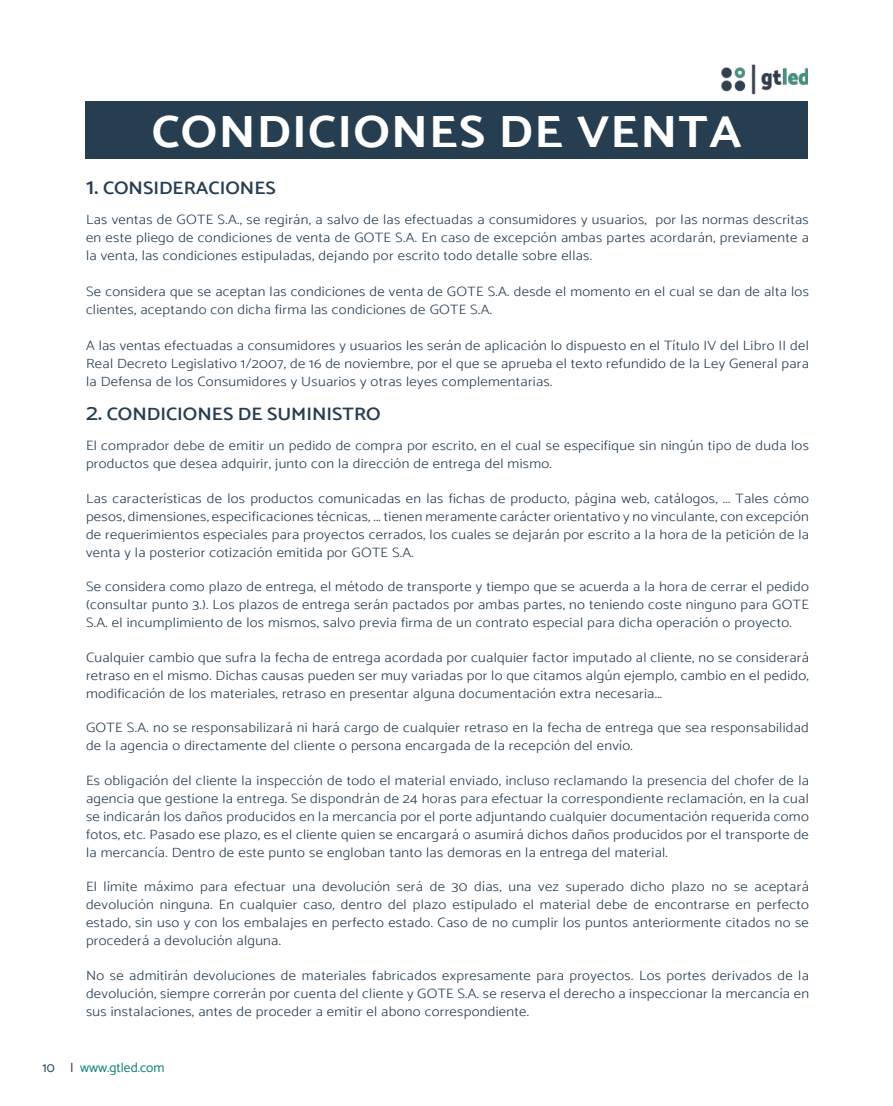
<style>
.page{position:relative;width:893px;height:1106px;background:#fff}
.page>*{position:absolute;margin:0;border:0;box-sizing:border-box;transform-origin:0 0}
.t1{font:700 45px "Catamaran";letter-spacing:.025em;color:#fff;scale:1.1 1}
.t2{font:600 18px "Catamaran";color:#273e51;scale:1.1 1}
.t3{font:300 13.5px/18px "Catamaran";letter-spacing:.02em;color:#273e51;text-align:justify;scale:1.1 1}
.t4{font:13.5px "Catamaran";color:#108175}
.s1{font-weight:500;font-size:22.5px}
.s2{color:#273e51}
</style>
<div class="page">
<img style="left:721px;top:64px;width:87px;height:31px">
<div style="left:86px;top:101px;width:722px;height:57px;background:#273e51"></div>
<h1 class="t1" style="left:152px;top:105px;width:538px">CONDICIONES DE VENTA</h1>
<h2 class="t2" style="left:86px;top:177px;width:174px"><span class="s1">1.</span> CONSIDERACIONES</h2>
<p class="t3" style="left:86px;top:210px;width:659px">Las ventas de GOTE S.A., se regirán, a salvo de las efectuadas a consumidores y usuarios, por las normas descritas en este pliego de condiciones de venta de GOTE S.A. En caso de excepción ambas partes acordarán, previamente a la venta, las condiciones estipuladas, dejando por escrito todo detalle sobre ellas.</p>
<p class="t3" style="left:86px;top:282px;width:659px">Se considera que se aceptan las condiciones de venta de GOTE S.A. desde el momento en el cual se dan de alta los clientes, aceptando con dicha firma las condiciones de GOTE S.A.</p>
<p class="t3" style="left:86px;top:336px;width:659px">A las ventas efectuadas a consumidores y usuarios les serán de aplicación lo dispuesto en el Título IV del Libro II del Real Decreto Legislativo 1/2007, de 16 de noviembre, por el que se aprueba el texto refundido de la Ley General para la Defensa de los Consumidores y Usuarios y otras leyes complementarias.</p>
<h2 class="t2" style="left:86px;top:403px;width:269px"><span class="s1">2.</span> CONDICIONES DE SUMINISTRO</h2>
<p class="t3" style="left:86px;top:436px;width:659px">El comprador debe de emitir un pedido de compra por escrito, en el cual se especifique sin ningún tipo de duda los productos que desea adquirir, junto con la dirección de entrega del mismo.</p>
<p class="t3" style="left:86px;top:489px;width:659px">Las características de los productos comunicadas en las fichas de producto, página web, catálogos, ... Tales cómo pesos, dimensiones, especificaciones técnicas, ... tienen meramente carácter orientativo y no vinculante, con excepción de requerimientos especiales para proyectos cerrados, los cuales se dejarán por escrito a la hora de la petición de la venta y la posterior cotización emitida por GOTE S.A.</p>
<p class="t3" style="left:86px;top:577px;width:659px">Se considera como plazo de entrega, el método de transporte y tiempo que se acuerda a la hora de cerrar el pedido (consultar punto 3.). Los plazos de entrega serán pactados por ambas partes, no teniendo coste ninguno para GOTE S.A. el incumplimiento de los mismos, salvo previa firma de un contrato especial para dicha operación o proyecto.</p>
<p class="t3" style="left:86px;top:648px;width:659px">Cualquier cambio que sufra la fecha de entrega acordada por cualquier factor imputado al cliente, no se considerará retraso en el mismo. Dichas causas pueden ser muy variadas por lo que citamos algún ejemplo, cambio en el pedido, modificación de los materiales, retraso en presentar alguna documentación extra necesaria...</p>
<p class="t3" style="left:86px;top:718px;width:659px">GOTE S.A. no se responsabilizará ni hará cargo de cualquier retraso en la fecha de entrega que sea responsabilidad de la agencia o directamente del cliente o persona encargada de la recepción del envío.</p>
<p class="t3" style="left:86px;top:771px;width:659px">Es obligación del cliente la inspección de todo el material enviado, incluso reclamando la presencia del chofer de la agencia que gestione la entrega. Se dispondrán de 24 horas para efectuar la correspondiente reclamación, en la cual se indicarán los daños producidos en la mercancía por el porte adjuntando cualquier documentación requerida como fotos, etc. Pasado ese plazo, es el cliente quien se encargará o asumirá dichos daños producidos por el transporte de la mercancía. Dentro de este punto se engloban tanto las demoras en la entrega del material.</p>
<p class="t3" style="left:86px;top:877px;width:659px">El límite máximo para efectuar una devolución será de 30 días, una vez superado dicho plazo no se aceptará devolución ninguna. En cualquier caso, dentro del plazo estipulado el material debe de encontrarse en perfecto estado, sin uso y con los embalajes en perfecto estado. Caso de no cumplir los puntos anteriormente citados no se procederá a devolución alguna.</p>
<p class="t3" style="left:86px;top:966px;width:659px">No se admitirán devoluciones de materiales fabricados expresamente para proyectos. Los portes derivados de la devolución, siempre correrán por cuenta del cliente y GOTE S.A. se reserva el derecho a inspeccionar la mercancía en sus instalaciones, antes de proceder a emitir el abono correspondiente.</p>
<p class="t4" style="left:43px;top:1057px;width:124px"><span class="s2">10 I</span> www.gtled.com</p>
</div>
